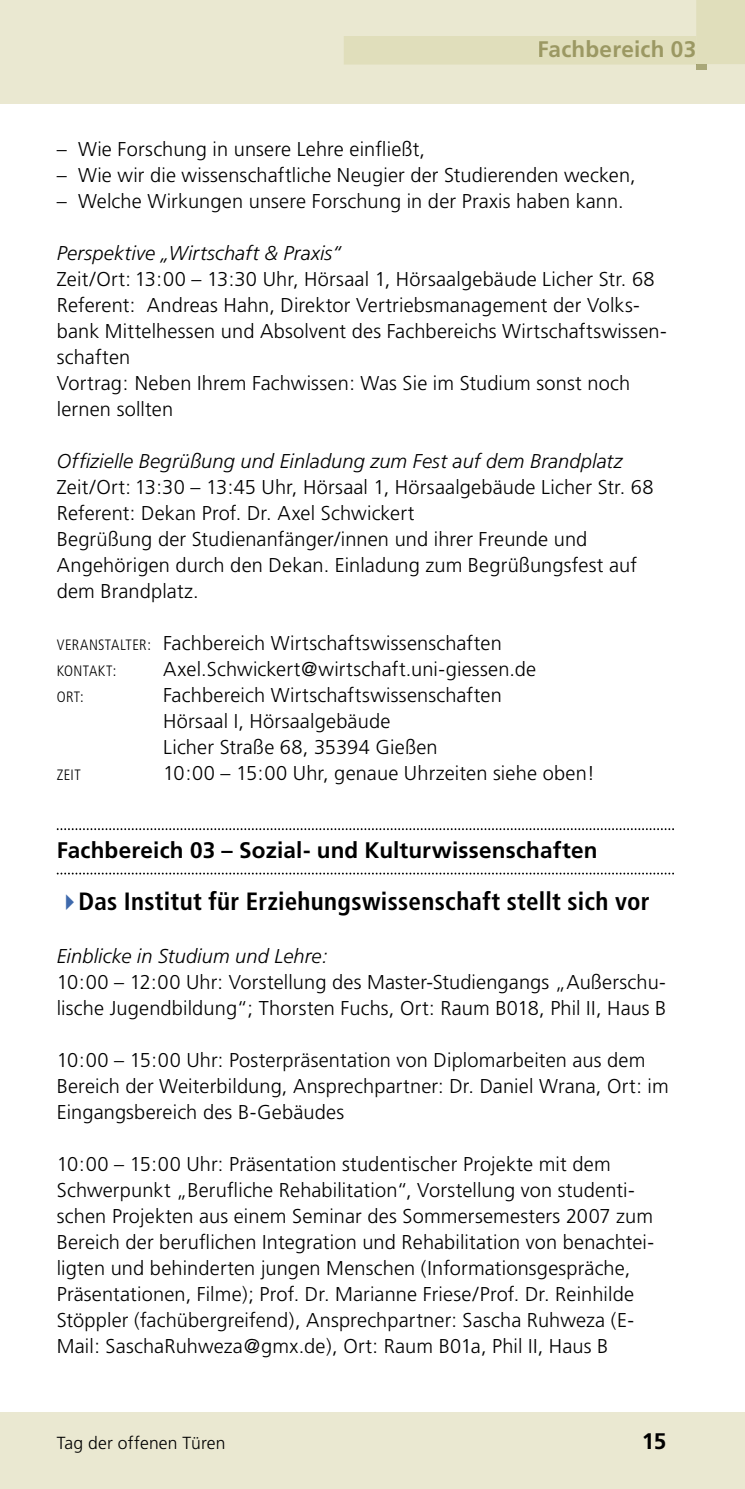
<style>
.page{position:relative;width:745px;height:1489px;background:#fff}
.page>*{position:absolute;margin:0;border:0;box-sizing:border-box;transform-origin:0 0}
.t1{font:700 condensed 25px "Frutiger";letter-spacing:.01em;color:#000}
.t2{font:700 22.5px "Frutiger";letter-spacing:.01em;color:#000}
.t3{font:700 22.5px "Frutiger";letter-spacing:.01em;color:#9b9863}
.t4{font:300 20px/26px "Frutiger";letter-spacing:.01em;color:#000}
.t5{font:italic 300 20px "Frutiger";letter-spacing:.005em;color:#000}
.t6{font:300 17.5px "Frutiger";letter-spacing:.01em;color:#000}
.t7{font:300 condensed 15px "Frutiger";letter-spacing:.025em;color:#000}
.s1{font-stretch:condensed;font-size:15px}
.s2{color:#3e69ac}
</style>
<div class="page">
<div style="left:0;top:1412px;width:744px;height:76px;background:#eae8d1"></div>
<div style="left:0;top:0;width:744px;height:104px;background:#eae8d1"></div>
<div style="left:695px;top:64px;width:11px;height:5px;background:#a9a778"></div>
<svg style="left:344px;top:0;width:400px;height:65px"></svg>
<div style="left:539px;top:40px;width:155px;height:17px;background:#e0debb"></div>
<svg style="left:57px;top:828px;width:616px;height:2px"></svg>
<svg style="left:57px;top:872px;width:616px;height:2px"></svg>
<p class="t3" style="left:537px;top:36px;width:160px">Fachbereich 03</p>
<p class="t4" style="left:57px;top:136px;width:369px">– Wie Forschung in unsere Lehre einfließt,</p>
<p class="t4" style="left:57px;top:162px;width:580px">– Wie wir die wissenschaftliche Neugier der Studierenden wecken,</p>
<p class="t4" style="left:57px;top:188px;width:568px">– Welche Wirkungen unsere Forschung in der Praxis haben kann.</p>
<p class="t5" style="left:57px;top:242px;width:286px">Perspektive „Wirtschaft &amp; Praxis“</p>
<p class="t4" style="left:57px;top:266px;width:611px">Zeit/Ort: 13:00 – 13:30 Uhr, Hörsaal 1, Hörsaalgebäude Licher Str. 68<br>Referent: Andreas Hahn, Direktor Vertriebsmanagement der Volks&shy;bank Mittelhessen und Absolvent des Fachbereichs Wirtschaftswissen&shy;schaften<br>Vortrag: Neben Ihrem Fachwissen: Was Sie im Studium sonst noch lernen sollten</p>
<p class="t5" style="left:57px;top:450px;width:567px">Offizielle Begrüßung und Einladung zum Fest auf dem Brandplatz</p>
<p class="t4" style="left:57px;top:474px;width:598px">Zeit/Ort: 13:30 – 13:45 Uhr, Hörsaal 1, Hörsaalgebäude Licher Str. 68<br>Referent: Dekan Prof. Dr. Axel Schwickert<br>Begrüßung der Studienanfänger/innen und ihrer Freunde und Angehörigen durch den Dekan. Einladung zum Begrüßungsfest auf dem Brandplatz.</p>
<p class="t4" style="left:57px;top:630px;width:446px"><span class="s1">VERANSTALTER:</span> Fachbereich Wirtschaftswissenschaften</p>
<p class="t7" style="left:57px;top:662px;width:61px">KONTAKT:</p>
<p class="t4" style="left:163px;top:656px;width:374px">Axel.Schwickert@wirtschaft.uni-giessen.de</p>
<p class="t7" style="left:57px;top:688px;width:29px">ORT:</p>
<p class="t4" style="left:163px;top:682px;width:340px">Fachbereich Wirtschaftswissenschaften<br>Hörsaal I, Hörsaalgebäude<br>Licher Straße 68, 35394 Gießen</p>
<p class="t7" style="left:57px;top:766px;width:25px">ZEIT</p>
<p class="t4" style="left:163px;top:760px;width:433px">10:00 – 15:00 Uhr, genaue Uhrzeiten siehe oben!</p>
<p class="t2" style="left:57px;top:837px;width:542px">Fachbereich 03 – Sozial- und Kulturwissenschaften</p>
<p class="t1" style="left:57px;top:887px;width:594px"><span class="s2">✔</span>Das Institut für Erziehungswissenschaft stellt sich vor</p>
<p class="t5" style="left:57px;top:944px;width:272px">Einblicke in Studium und Lehre:</p>
<p class="t4" style="left:57px;top:968px;width:610px">10:00 – 12:00 Uhr: Vorstellung des Master-Studiengangs „Außerschu&shy;lische Jugendbildung“; Thorsten Fuchs, Ort: Raum B018, Phil II, Haus B</p>
<p class="t4" style="left:57px;top:1046px;width:613px">10:00 – 15:00 Uhr: Posterpräsentation von Diplomarbeiten aus dem<br>Bereich der Weiterbildung, Ansprechpartner: Dr. Daniel Wrana, Ort: im<br>Eingangsbereich des B-Gebäudes</p>
<p class="t4" style="left:57px;top:1150px;width:598px">10:00 – 15:00 Uhr: Präsentation studentischer Projekte mit dem Schwerpunkt „Berufliche Rehabilitation“, Vorstellung von studenti&shy;schen Projekten aus einem Seminar des Sommersemesters 2007 zum Bereich der beruflichen Integration und Rehabilitation von benachtei&shy;ligten und behinderten jungen Menschen (Informationsgespräche, Präsentationen, Filme); Prof. Dr. Marianne Friese/Prof. Dr. Reinhilde Stöppler (fachübergreifend), Ansprechpartner: Sascha Ruhweza (E-Mail: SaschaRuhweza@gmx.de), Ort: Raum B01a, Phil II, Haus B</p>
<p class="t6" style="left:57px;top:1433px;width:170px">Tag der offenen Türen</p>
<p class="t2" style="left:641px;top:1427px;width:26px">15</p>
</div>
